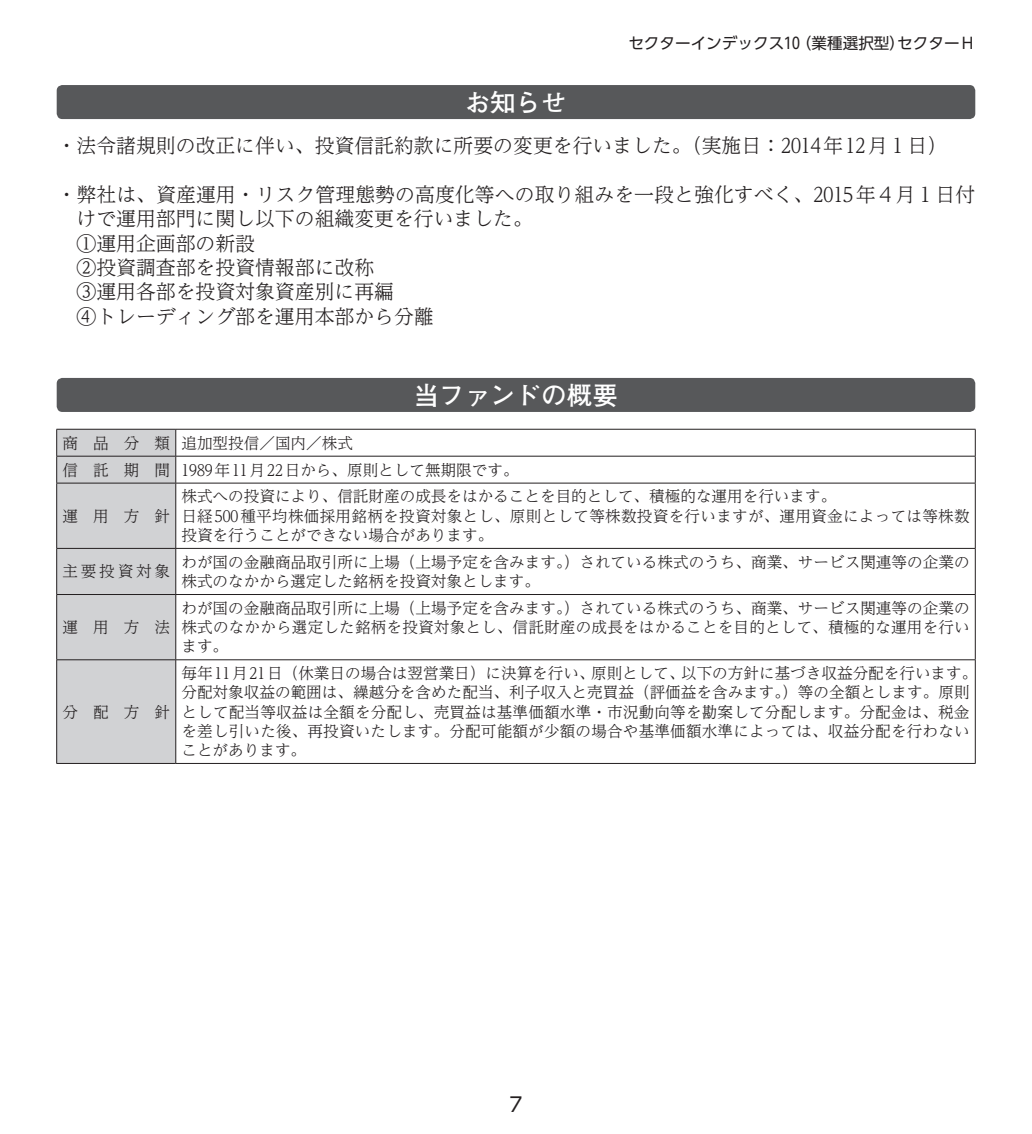
<style>
.page{position:relative;width:1032px;height:1134px;background:#fff}
.page>*{position:absolute;margin:0;border:0;box-sizing:border-box;transform-origin:0 0}
.t1{font:700 25.6px "Futo Go B101 Pro";color:#fff}
.t2{font:300 19.8px/24.4px "UD Reimin Pro";color:#231f20}
.t3{font:19.8px "UD Shin Go Pro";color:#231f20}
.t4{font:300 15.6px/19.2px "UD Reimin Pro";color:#231f20}
.t5{font:15.6px "UD Shin Go Pro";color:#231f20}
</style>
<div class="page">
<div style="left:57px;top:85px;width:918px;height:34px;background:#57585a;border-radius:6px"></div>
<div style="left:57px;top:378px;width:918px;height:34px;background:#57585a;border-radius:6px"></div>
<hr style="left:176px;top:429px;width:799px;height:1px;background:#231f20">
<hr style="left:176px;top:456px;width:799px;height:1px;background:#231f20">
<div style="left:56px;top:429px;width:120px;height:334px;background:#d1d2d4"></div>
<svg style="left:975px;top:429px;width:1px;height:54px"></svg>
<hr style="left:56px;top:483px;width:120px;height:1px;background:#231f20">
<hr style="left:56px;top:483px;width:1px;height:65px;background:#231f20">
<hr style="left:176px;top:483px;width:799px;height:1px;background:#231f20">
<hr style="left:175px;top:483px;width:1px;height:65px;background:#231f20">
<hr style="left:975px;top:483px;width:1px;height:65px;background:#231f20">
<hr style="left:56px;top:548px;width:120px;height:1px;background:#231f20">
<hr style="left:56px;top:549px;width:1px;height:45px;background:#231f20">
<hr style="left:176px;top:548px;width:799px;height:1px;background:#231f20">
<hr style="left:175px;top:549px;width:1px;height:45px;background:#231f20">
<hr style="left:975px;top:549px;width:1px;height:45px;background:#231f20">
<hr style="left:56px;top:594px;width:120px;height:1px;background:#231f20">
<hr style="left:56px;top:595px;width:1px;height:64px;background:#231f20">
<hr style="left:176px;top:594px;width:799px;height:1px;background:#231f20">
<hr style="left:175px;top:595px;width:1px;height:64px;background:#231f20">
<hr style="left:975px;top:595px;width:1px;height:64px;background:#231f20">
<hr style="left:56px;top:659px;width:120px;height:1px;background:#231f20">
<hr style="left:56px;top:660px;width:1px;height:103px;background:#231f20">
<hr style="left:176px;top:659px;width:799px;height:1px;background:#231f20">
<hr style="left:175px;top:660px;width:1px;height:103px;background:#231f20">
<hr style="left:975px;top:660px;width:1px;height:103px;background:#231f20">
<hr style="left:56px;top:763px;width:120px;height:1px;background:#231f20">
<hr style="left:176px;top:763px;width:799px;height:1px;background:#231f20">
<p class="t5" style="left:628px;top:31px;width:348px">セクターインデックス10（業種選択型）セクターＨ</p>
<h1 class="t1" style="left:465px;top:82px;width:104px">お知らせ</h1>
<p class="t2" style="left:57px;top:133px;width:892px">・法令諸規則の改正に伴い、投資信託約款に所要の変更を行いました。（実施日：2014年 12月1 日）</p>
<p class="t2" style="left:77px;top:181px;width:900px;text-indent:-20px">・弊社は、資産運用・リスク管理態勢の高度化等への取り組みを一段と強化すべく、2015年4月1 日付けで運用部門に関し以下の組織変更を行いました。<br>①運用企画部の新設<br>②投資調査部を投資情報部に改称<br>③運用各部を投資対象資産別に再編<br>④トレーディング部を運用本部から分離</p>
<h1 class="t1" style="left:414px;top:374px;width:206px">当ファンドの概要</h1>
<p class="t4" style="left:62px;top:429px;width:458px;line-height:27px">商 品 分 類 追加型投信／国内／株式<br>信 託 期 間 1989年 11月 22日から、原則として無期限です。</p>
<p class="t4" style="left:62px;top:506px;width:109px">運用方針</p>
<p class="t4" style="left:181px;top:486px;width:790px">株式への投資により、信託財産の成長をはかることを目的として、積極的な運用を行います。<br>日経500種平均株価採用銘柄を投資対象とし、原則として等株数投資を行いますが、運用資金によっては等株数投資を行うことができない場合があります。</p>
<p class="t4" style="left:62px;top:561px;width:109px">主要投資対象</p>
<p class="t4" style="left:181px;top:552px;width:790px">わが国の金融商品取引所に上場（上場予定を含みます。）されている株式のうち、商業、サービス関連等の企業の株式のなかから選定した銘柄を投資対象とします。</p>
<p class="t4" style="left:62px;top:617px;width:109px">運用方法</p>
<p class="t4" style="left:181px;top:598px;width:790px;text-align:justify">わが国の金融商品取引所に上場（上場予定を含みます。）されている株式のうち、商業、サービス関連等の企業の株式のなかから選定した銘柄を投資対象とし、信託財産の成長をはかることを目的として、積極的な運用を行います。</p>
<p class="t4" style="left:62px;top:701px;width:109px">分配方針</p>
<p class="t4" style="left:181px;top:663px;width:797px">毎年 11月 21日（休業日の場合は翌営業日）に決算を行い、原則として、以下の方針に基づき収益分配を行います。分配対象収益の範囲は、繰越分を含めた配当、利子収入と売買益（評価益を含みます。）等の全額とします。原則として配当等収益は全額を分配し、売買益は基準価額水準・市況動向等を勘案して分配します。分配金は、税金を差し引いた後、再投資いたします。分配可能額が少額の場合や基準価額水準によっては、収益分配を行わないことがあります。</p>
<p class="t3" style="left:509px;top:1088px;width:15px">7</p>
</div>
